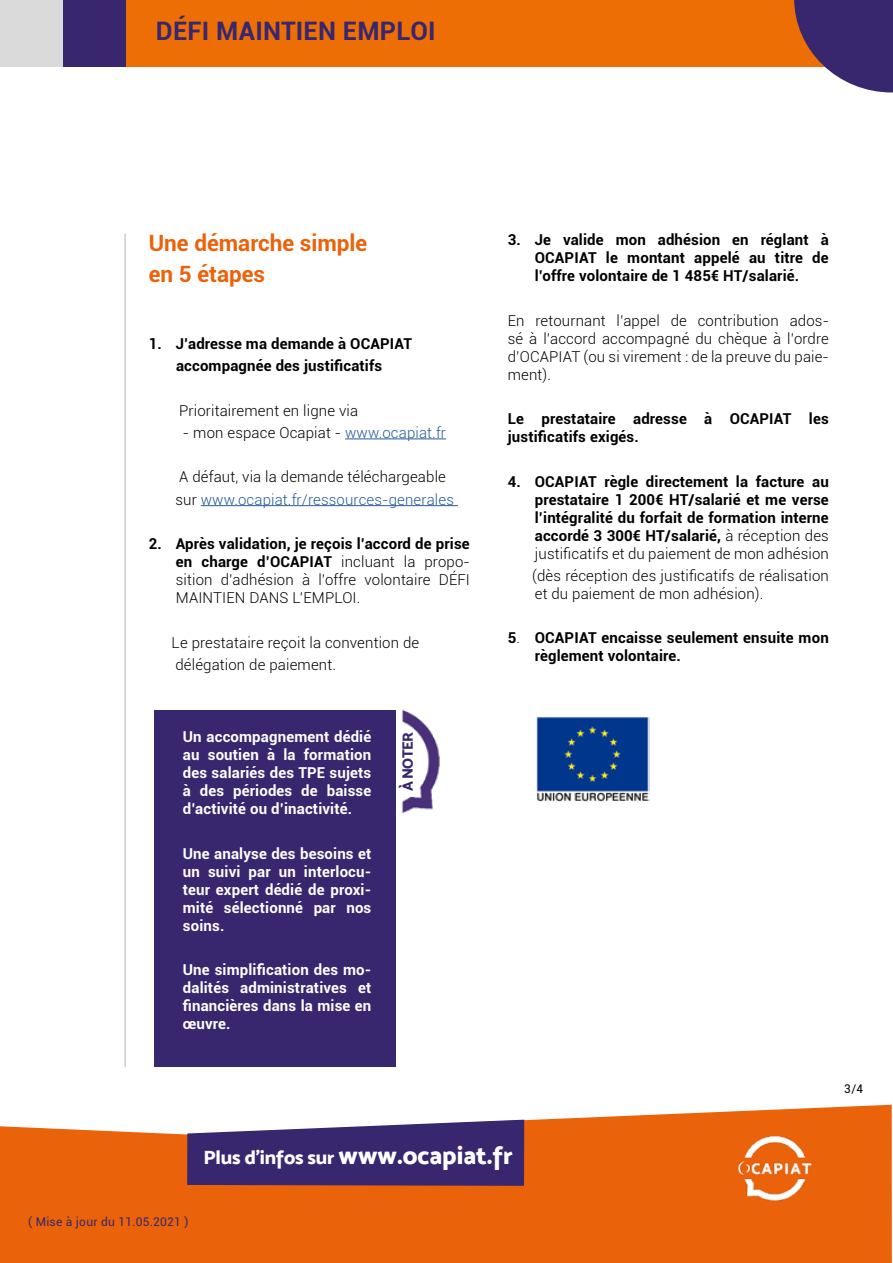
<style>
.page{position:relative;width:893px;height:1263px;background:#fff}
.page>*{position:absolute;margin:0;border:0;box-sizing:border-box;transform-origin:0 0}
.t1{font:700 25.5px "Roboto";letter-spacing:.01em;color:#38276e}
.t2{font:700 22.5px/31.2px "Roboto";color:#ea620a}
.t3{font:19.5px "Mosk Extra Bold 800";letter-spacing:-.01em;color:#fff}
.t4{font:300 15px/18px "Roboto";letter-spacing:.01em;color:#000}
.t5{font:700 15px/18px "Roboto";letter-spacing:.01em;color:#000;text-align:justify}
.t6{font:700 15px/18px "Roboto";letter-spacing:.01em;color:#fff;text-align:justify}
.t7{font:15px "Mosk Extra Bold 800";letter-spacing:-.03em;color:#38276e}
.t8{font:12px "Roboto";letter-spacing:.02em;color:#38276e}
.t9{font:12px "Roboto";color:#000}
.s1{color:#275b9b}
.s2{font-weight:700}
.s3{font-weight:300}
.s4{font-size:25.5px}
</style>
<div class="page">
<svg style="left:0;top:1105px;width:892px;height:158px;fill:#ea620a"></svg>
<img style="left:725px;top:1126px;width:109px;height:78px">
<svg style="left:187px;top:1120px;width:337px;height:66px"></svg>
<hr style="left:125px;top:234px;width:1px;height:833px;background:#b3b2b2">
<hr style="left:345px;top:438px;width:101px;height:1px;background:#275b9b">
<hr style="left:201px;top:505px;width:257px;height:1px;background:#275b9b">
<div style="left:0;top:0;width:893px;height:66px;background:#ed6e04"></div>
<svg style="left:794px;top:0;width:99px;height:92px"></svg>
<div style="left:0;top:0;width:125px;height:66px;background:#38276e"></div>
<div style="left:0;top:0;width:63px;height:66px;background:#dadada"></div>
<div style="left:154px;top:710px;width:241px;height:357px;background:#38276e"></div>
<img style="left:401px;top:709px;width:39px;height:104px">
<img style="left:536px;top:717px;width:114px;height:85px">
<h1 class="t1" style="left:156px;top:13px;width:281px">DÉFI MAINTIEN EMPLOI</h1>
<h2 class="t2" style="left:149px;top:226px;width:220px">Une démarche simple en 5 étapes</h2>
<p class="t5" style="left:149px;top:332px;width:265px;line-height:22.2px;text-align:center">1. J’adresse ma demande à OCAPIAT accompagnée des justificatifs</p>
<p class="t4" style="left:179px;top:401px;width:180px">Prioritairement en ligne via</p>
<p class="t4" style="left:183px;top:423px;width:265px">- mon espace Ocapiat - <span class="s1">www.ocapiat.fr</span></p>
<p class="t4" style="left:175px;top:465px;width:280px;line-height:22.2px">A défaut, via la demande téléchargeable sur <span class="s1">www.ocapiat.fr/ressources-generales</span></p>
<p class="t4" style="left:176px;top:534px;width:296px;text-align:justify;text-indent:-27px"><span class="s2">2. Après validation, je reçois l’accord de prise en charge d’OCAPIAT</span> incluant la propo&shy;sition d’adhésion à l’offre volontaire DÉFI MAINTIEN DANS L’EMPLOI.</p>
<p class="t4" style="left:172px;top:631px;width:249px;line-height:22.2px">Le prestataire reçoit la convention de délégation de paiement.</p>
<p class="t5" style="left:535px;top:230px;width:295px;text-indent:-27px">3. Je valide mon adhésion en réglant à OCAPIAT le montant appelé au titre de l’offre volontaire de 1 485€ HT/salarié.</p>
<p class="t4" style="left:508px;top:311px;width:323px;text-align:justify">En retournant l’appel de contribution ados&shy;sé à l’accord accompagné du chèque à l’ordre d’OCAPIAT (ou si virement : de la preuve du paie&shy;ment).</p>
<p class="t5" style="left:508px;top:409px;width:323px">Le prestataire adresse à OCAPIAT les justificatifs exigés.</p>
<p class="t5" style="left:535px;top:472px;width:296px;text-indent:-27px">4. OCAPIAT règle directement la facture au prestataire 1 200€ HT/salarié et me verse l’intégralité du forfait de formation interne accordé 3 300€ HT/salarié, <span class="s3">à réception des justificatifs et du paiement de mon adhésion</span></p>
<p class="t4" style="left:532px;top:566px;width:298px">(dès réception des justificatifs de réalisation et du paiement de mon adhésion).</p>
<p class="t5" style="left:535px;top:628px;width:296px;text-indent:-27px">5<span class="s3">.</span> OCAPIAT encaisse seulement ensuite mon règlement volontaire.</p>
<p class="t6" style="left:183px;top:727px;width:190px">Un accompagnement dédié au soutien à la formation des salariés des TPE sujets à des périodes de baisse d’activité ou d’inactivité.</p>
<p class="t6" style="left:183px;top:844px;width:190px">Une analyse des besoins et un suivi par un interlocu&shy;teur expert dédié de proxi&shy;mité sélectionné par nos soins.</p>
<p class="t6" style="left:183px;top:960px;width:190px">Une simplification des mo&shy;dalités administratives et financières dans la mise en œuvre.</p>
<p class="t7" style="left:398px;top:791px;width:61px;rotate:-90deg">À NOTER</p>
<h3 class="t3" style="left:204px;top:1145px;width:311px">Plus d’infos sur <span class="s4">www.ocapiat.fr</span></h3>
<p class="t8" style="left:28px;top:1213px;width:162px">( Mise à jour du 11.05.2021 )</p>
<p class="t9" style="left:844px;top:1080px;width:20px">3/4</p>
</div>
